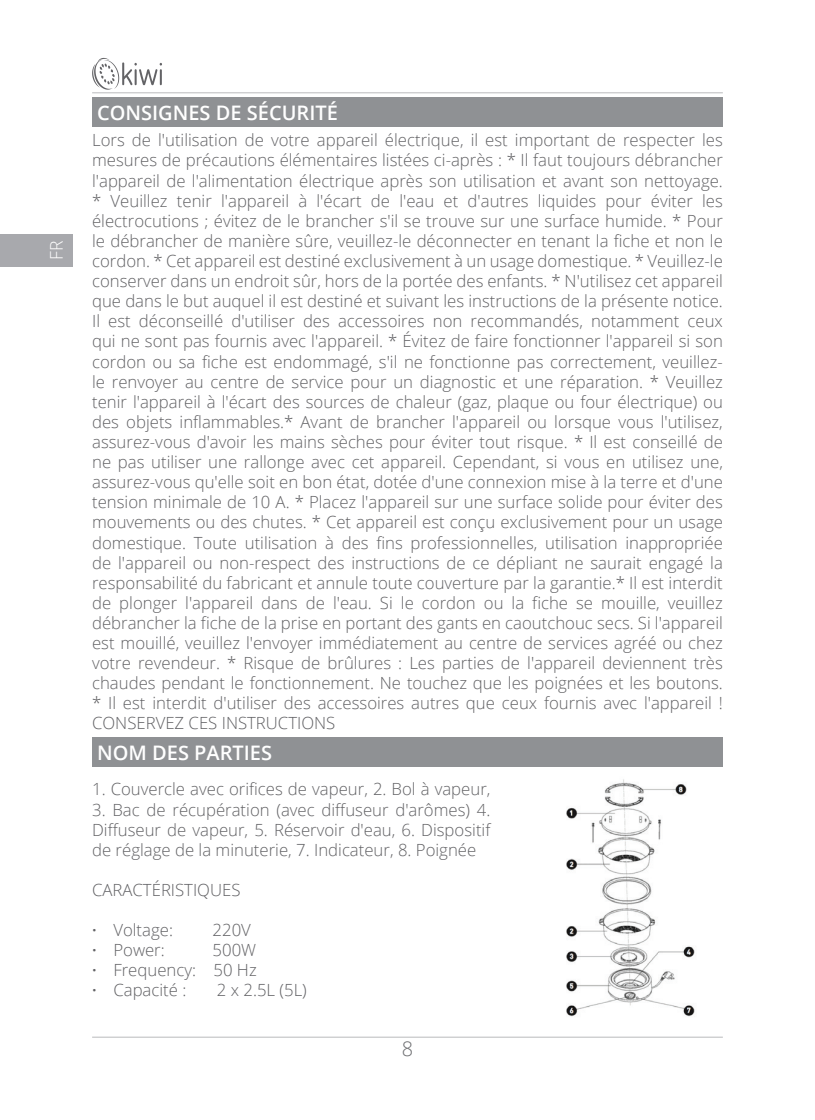
<style>
.page{position:relative;width:815px;height:1120px;background:#fff}
.page>*{position:absolute;margin:0;border:0;box-sizing:border-box;transform-origin:0 0}
.t1{font:600 20px "Open Sans";color:#fff}
.t2{font:300 20px "Open Sans";color:#6c6d70}
.t3{font:300 17.5px "Open Sans";color:#fff}
.t4{font:300 16.75px/20px "Open Sans";color:#616164;text-align:justify}
.s1{font-weight:600}
</style>
<div class="page">
<hr style="left:92px;top:1036px;width:631px;height:2px;background:#c7c8ca">
<hr style="left:92px;top:92px;width:631px;height:1px;background:#c7c8ca">
<svg style="left:92px;top:58px;width:70px;height:32px"></svg>
<div style="left:0;top:234px;width:72px;height:32px;background:#a8a9ad"></div>
<div style="left:92px;top:97px;width:631px;height:30px;background:#8f9194"></div>
<div style="left:92px;top:737px;width:631px;height:30px;background:#8f9194"></div>
<img style="left:566px;top:779px;width:129px;height:238px">
<p class="t3" style="left:45px;top:260px;width:21px;rotate:-90deg">FR</p>
<p class="t1" style="left:97px;top:99px;width:242px">CONSIGNES DE SÉCURITÉ</p>
<p class="t4" style="left:92px;top:130px;width:632px">Lors de l'utilisation de votre appareil électrique, il est important de respecter les mesures de précautions élémentaires listées ci-après : * Il faut toujours débrancher l'appareil de l'alimentation électrique après son utilisation et avant son nettoyage. * Veuillez tenir l'appareil à l'écart de l'eau et d'autres liquides pour éviter les électrocutions ; évitez de le brancher s'il se trouve sur une surface humide. * Pour le débrancher de manière sûre, veuillez-le déconnecter en tenant la fiche et non le cordon. * Cet appareil est destiné exclusivement à un usage domestique. * Veuillez-le conserver dans un endroit sûr, hors de la portée des enfants. * N'utilisez cet appareil que dans le but auquel il est destiné et suivant les instructions de la présente notice.<br>Il est déconseillé d'utiliser des accessoires non recommandés, notamment ceux qui ne sont pas fournis avec l'appareil. * Évitez de faire fonctionner l'appareil si son cordon ou sa fiche est endommagé, s'il ne fonctionne pas correctement, veuillez&shy;le renvoyer au centre de service pour un diagnostic et une réparation. * Veuillez tenir l'appareil à l'écart des sources de chaleur (gaz, plaque ou four électrique) ou des objets inflammables.* Avant de brancher l'appareil ou lorsque vous l'utilisez, assurez-vous d'avoir les mains sèches pour éviter tout risque. * Il est conseillé de ne pas utiliser une rallonge avec cet appareil. Cependant, si vous en utilisez une, assurez-vous qu'elle soit en bon état, dotée d'une connexion mise à la terre et d'une tension minimale de 10 A. * Placez l'appareil sur une surface solide pour éviter des mouvements ou des chutes. * Cet appareil est conçu exclusivement pour un usage domestique. Toute utilisation à des fins professionnelles, utilisation inappropriée de l'appareil ou non-respect des instructions de ce dépliant ne saurait engagé la responsabilité du fabricant et annule toute couverture par la garantie.* Il est interdit de plonger l'appareil dans de l'eau. Si le cordon ou la fiche se mouille, veuillez débrancher la fiche de la prise en portant des gants en caoutchouc secs. Si l'appareil est mouillé, veuillez l'envoyer immédiatement au centre de services agréé ou chez votre revendeur. * Risque de brûlures : Les parties de l'appareil deviennent très chaudes pendant le fonctionnement. Ne touchez que les poignées et les boutons. * Il est interdit d'utiliser des accessoires autres que ceux fournis avec l'appareil !<br>CONSERVEZ CES INSTRUCTIONS</p>
<p class="t1" style="left:97px;top:739px;width:176px">NOM DES PARTIES</p>
<p class="t4" style="left:92px;top:779px;width:400px">1. Couvercle avec orifices de vapeur, 2. Bol à vapeur,</p>
<p class="t4" style="left:92px;top:799px;width:400px">3. Bac de récupération (avec diffuseur d'arômes) 4.<br>Diffuseur de vapeur, 5. Réservoir d'eau, 6. Dispositif de réglage de la minuterie, 7. Indicateur, 8. Poignée</p>
<p class="t4" style="left:92px;top:879px;width:150px">CARACTÉRISTIQUES</p>
<p class="t4" style="left:92px;top:919px;width:82px"><span class="s1">·</span> Voltage:</p>
<p class="t4" style="left:213px;top:919px;width:40px">220V</p>
<p class="t4" style="left:92px;top:939px;width:74px"><span class="s1">·</span> Power:</p>
<p class="t4" style="left:92px;top:939px;width:166px;text-indent:120px">500W <span class="s1">·</span> Frequency: 50 Hz <span class="s1">·</span> Capacité :</p>
<p class="t4" style="left:217px;top:980px;width:91px">2 x 2.5L (5L)</p>
<p class="t2" style="left:402px;top:1035px;width:13px">8</p>
</div>
